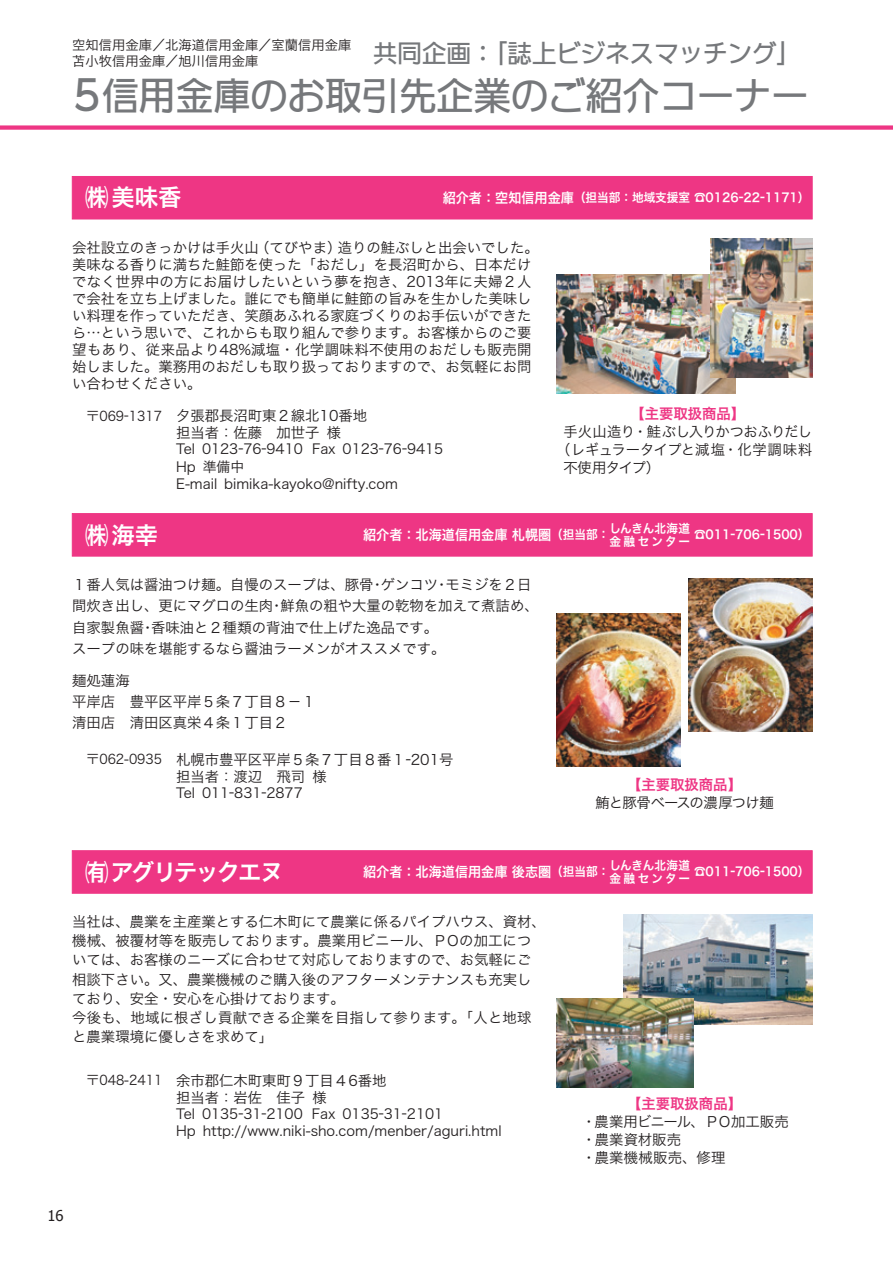
<style>
.page{position:relative;width:893px;height:1263px;background:#fff}
.page>*{position:absolute;margin:0;border:0;box-sizing:border-box;transform-origin:0 0}
.t1{font:37.2px "DFUD Gothic Std W6";color:#76787b}
.t2{font:24.45px "DFUD Gothic Std W6";color:#76787b}
.t3{font:23.4px "Hira Kaku Pro N W6";letter-spacing:-.075em;color:#fff}
.t4{font:14.85px "Tahoma";color:#231f20}
.t5{font:14.4px/17px "Hira Kaku Pro N W3";color:#231f20}
.t6{font:14.4px "Hira Kaku Pro N W6";color:#ee3684}
.t7{font:14.4px "Hira Kaku Pro N W3";letter-spacing:-.035em;color:#231f20}
.t8{font:14.4px "Hira Kaku Pro N W3";letter-spacing:-.05em;color:#231f20}
.t9{font:13.8px/17px "Hira Kaku Pro N W3";color:#231f20}
.t10{font:13.8px "Hira Kaku Pro N W6";color:#fff;scale:.95 1}
.t11{font:13.35px/15.9px "Hira Kaku Pro N W3";color:#231f20}
.t12{font:12.15px "Hira Kaku Pro N W6";color:#fff;scale:.95 1}
.t13{font:12.15px/12.8px "Hira Kaku Pro N W6";letter-spacing:.04em;color:#fff;scale:.95 1}
.s1{font-size:40.95px}
.s2{font-size:13.8px}
.s3{font-size:13.35px}
.s4{font-size:12.15px}
</style>
<div class="page">
<div style="left:0;top:125px;width:893px;height:5px;background:#ee3684"></div>
<div style="left:72px;top:176px;width:740px;height:43px;background:#ee3684"></div>
<div style="left:72px;top:513px;width:740px;height:43px;background:#ee3684;border:1px solid #ee3684"></div>
<div style="left:72px;top:850px;width:740px;height:43px;background:#ee3684;border:1px solid #ee3684"></div>
<img style="left:557px;top:274px;width:179px;height:119px">
<img style="left:623px;top:914px;width:189px;height:111px">
<img style="left:557px;top:614px;width:123px;height:153px">
<img style="left:689px;top:578px;width:123px;height:153px">
<img style="left:710px;top:238px;width:102px;height:139px">
<img style="left:557px;top:998px;width:136px;height:89px">
<p class="t11" style="left:72px;top:36px;width:281px">空知信用金庫／北海道信用金庫／室蘭信用金庫苫小牧信用金庫／旭川信用金庫</p>
<h2 class="t2" style="left:373px;top:34px;width:429px">共同企画：「誌上ビジネスマッチング」</h2>
<h1 class="t1" style="left:72px;top:66px;width:738px"><span class="s1">5</span>信用金庫のお取引先企業のご紹介コーナー</h1>
<h3 class="t3" style="left:85px;top:176px;width:98px">㈱美味香</h3>
<p class="t12" style="left:443px;top:187px;width:388px"><span class="s2">紹介者：空知信用金庫</span>（担当部：地域支援室 ☎01 26-22-11 71 ）</p>
<p class="t5" style="left:72px;top:238px;width:468px">会社設立のきっかけは手火山（てびやま）造りの鮭ぶしと出会いでした。美味なる香りに満ちた鮭節を使った「おだし」を長沼町から、日本だけでなく世界中の方にお届けしたいという夢を抱き、2013年に夫婦２人で会社を立ち上げました。誰にでも簡単に鮭節の旨みを生かした美味しい料理を作っていただき、笑顔あふれる家庭づくりのお手伝いができたら…という思いで、これからも取り組んで参ります。お客様からのご要望もあり、従来品より48%減塩・化学調味料不使用のおだしも販売開始しました。業務用のおだしも取り扱っておりますので、お気軽にお問い合わせください。</p>
<p class="t5" style="left:176px;top:406px;width:193px;text-indent:-90px"><span class="s3">〒069-1317</span> 夕張郡長沼町東２線北10番地担当者：佐藤　加世子　様</p>
<p class="t9" style="left:176px;top:440px;width:269px">Tel　0123-76-9410 Fax　0123-76-9415<br>Hp　準備中<br>E-mail　bimika-kayoko@nifty.com</p>
<p class="t6" style="left:630px;top:400px;width:116px">【主要取扱商品】</p>
<p class="t7" style="left:563px;top:418px;width:250px">手火山造り・鮭ぶし入りかつおふりだし</p>
<p class="t5" style="left:556px;top:440px;width:257px">（レギュラータイプと減塩・化学調味料</p>
<p class="t5" style="left:563px;top:458px;width:98px">不使用タイプ）</p>
<p class="t10" style="left:363px;top:522px;width:261px">紹介者：北海道信用金庫 札幌圏<span class="s4">（担当部：</span></p>
<p class="t13" style="left:609px;top:521px;width:87px">しんきん北海道金融センター</p>
<p class="t12" style="left:694px;top:524px;width:123px">☎011 -706-1 500）</p>
<p class="t5" style="left:72px;top:573px;width:468px;line-height:21.3px">１番人気は醤油つけ麺。自慢のスープは、豚骨･ゲンコツ･モミジを２日間炊き出し、更にマグロの生肉･鮮魚の粗や大量の乾物を加えて煮詰め、自家製魚醤･香味油と２種類の背油で仕上げた逸品です。<br>スープの味を堪能するなら醤油ラーメンがオススメです。</p>
<p class="t5" style="left:72px;top:669px;width:245px;line-height:21.3px">麺処蓮海<br>平岸店　豊平区平岸５条７丁目８－１清田店　清田区真栄４条１丁目２</p>
<p class="t5" style="left:176px;top:750px;width:279px;text-indent:-90px"><span class="s3">〒062-0935</span> 札幌市豊平区平岸５条７丁目８番１-201号担当者：渡辺　飛司　様</p>
<p class="t9" style="left:176px;top:784px;width:128px">Tel　011-831-2877</p>
<h3 class="t3" style="left:85px;top:513px;width:75px">㈱海幸</h3>
<p class="t6" style="left:627px;top:771px;width:116px">【主要取扱商品】</p>
<p class="t8" style="left:595px;top:789px;width:180px">鮪と豚骨ベースの濃厚つけ麺</p>
<p class="t10" style="left:363px;top:859px;width:261px">紹介者：北海道信用金庫 後志圏<span class="s4">（担当部：</span></p>
<p class="t13" style="left:609px;top:858px;width:87px">しんきん北海道金融センター</p>
<p class="t12" style="left:694px;top:861px;width:123px">☎011 -706-1 500）</p>
<h3 class="t3" style="left:85px;top:851px;width:200px">㈲アグリテックエヌ</h3>
<p class="t5" style="left:72px;top:911px;width:475px;line-height:19.2px">当社は、農業を主産業とする仁木町にて農業に係るパイプハウス、資材、機械、被覆材等を販売しております。農業用ビニール、ＰＯの加工については、お客様のニーズに合わせて対応しておりますので、お気軽にご相談下さい。又、農業機械のご購入後のアフターメンテナンスも充実しており、安全・安心を心掛けております。<br>今後も、地域に根ざし貢献できる企業を目指して参ります。「人と地球と農業環境に優しさを求めて」</p>
<p class="t5" style="left:176px;top:1071px;width:212px;text-indent:-90px"><span class="s3">〒048-2411</span> 余市郡仁木町東町９丁目４ 6番地担当者：岩佐　佳子　様</p>
<p class="t9" style="left:176px;top:1105px;width:327px">Tel　0135-31-2100 Fax　0135-31-2101<br>Hp　http://www.niki-sho.com/menber/aguri.html</p>
<p class="t6" style="left:627px;top:1091px;width:116px">【主要取扱商品】</p>
<p class="t5" style="left:582px;top:1112px;width:209px;line-height:18px">・農業用ビニール、ＰＯ加工販売・農業資材販売<br>・農業機械販売、修理</p>
<p class="t4" style="left:48px;top:1205px;width:18px">16</p>
</div>
